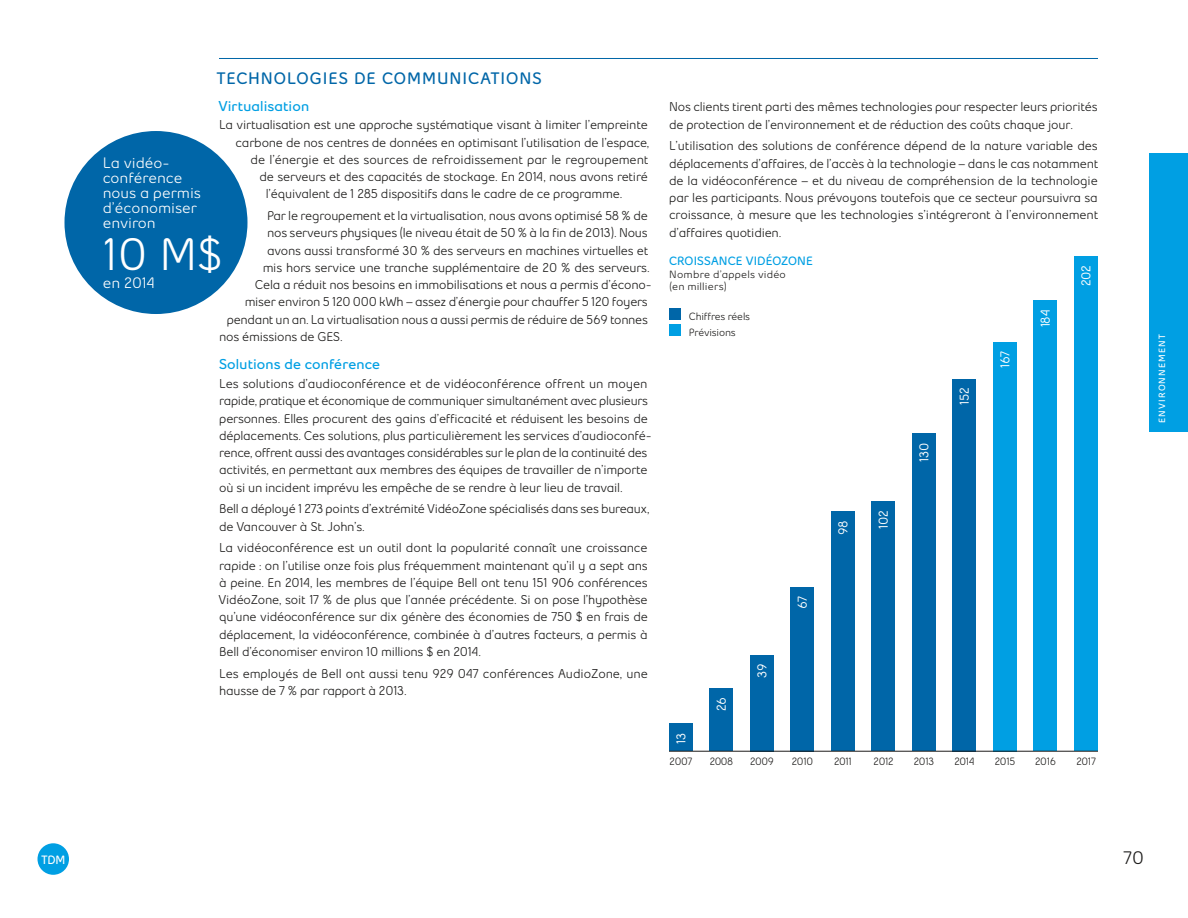
<style>
.page{position:relative;width:1188px;height:918px;background:#fff}
.page>*{position:absolute;margin:0;border:0;box-sizing:border-box;transform-origin:0 0}
.t1{font:600 45px "Bell Slim";color:#fff}
.t2{font:600 18px "Bell Slim";color:#1c1b1a}
.H3_-_rule_above{font:800 16.5px "Bell Slim";letter-spacing:.055em;color:#0066a8}
.t3{font:600 15px/15px "Bell Slim";color:#fff}
.H4{font:800 14.25px "Bell Slim";letter-spacing:.01em;color:#009fe3}
.TX{font:600 12.75px/17.2px "Bell Slim";letter-spacing:-.015em;color:#1c1b1a}
.TX-2{font:600 12.75px/17.2px "Bell Slim";letter-spacing:-.015em;color:#1c1b1a;scale:.96 1}
.t4{font:700 12.75px "Bell Slim";letter-spacing:-.015em;color:#fff}
.t5{font:800 12px "Bell Slim";letter-spacing:.01em;color:#009fe3}
.t6{font:800 12px "Bell Slim";color:#fff}
.t7{font:600 10.5px/16.5px "Bell Slim";letter-spacing:-.015em;color:#1c1b1a}
.t8{font:600 10.5px/12px "Bell Slim";letter-spacing:.02em;color:#1c1b1a}
.t9{font:600 10.5px "Bell Slim";letter-spacing:-.015em;color:#1c1b1a;scale:.96 1}
.t10{font:800 9px "Bell Slim";color:#fff}
</style>
<div class="page">
<div style="left:1149px;top:153px;width:39px;height:279px;background:#009fe3"></div>
<div style="left:64px;top:131px;width:184px;height:183px;background:#0066a8;border-radius:50%"></div>
<hr style="left:219px;top:58px;width:879px;height:1px;background:#0066a8">
<img style="left:669px;top:300px;width:405px;height:451px">
<div style="left:669px;top:724px;width:24px;height:27px;background:#0066a8"></div>
<div style="left:710px;top:688px;width:24px;height:63px;background:#0066a8"></div>
<div style="left:750px;top:655px;width:24px;height:96px;background:#0066a8"></div>
<div style="left:790px;top:587px;width:24px;height:164px;background:#0066a8"></div>
<div style="left:831px;top:512px;width:24px;height:239px;background:#0066a8"></div>
<div style="left:872px;top:502px;width:24px;height:249px;background:#0066a8"></div>
<div style="left:912px;top:434px;width:24px;height:317px;background:#0066a8"></div>
<div style="left:952px;top:379px;width:24px;height:372px;background:#0066a8"></div>
<div style="left:993px;top:342px;width:24px;height:409px;background:#009fe3"></div>
<div style="left:1034px;top:300px;width:24px;height:451px;background:#009fe3"></div>
<div style="left:1074px;top:256px;width:24px;height:495px;background:#009fe3"></div>
<div style="left:669px;top:308px;width:12px;height:12px;background:#0066a8"></div>
<div style="left:669px;top:324px;width:12px;height:12px;background:#009fe3"></div>
<hr style="left:669px;top:751px;width:429px;height:1px;background:#1c1b1a">
<div style="left:38px;top:843px;width:31px;height:32px;background:#009fe3;border-radius:50%"></div>
<p class="H3_-_rule_above" style="left:217px;top:68px;width:326px">TECH NOLOGIES DE COMMUNICATIONS</p>
<p class="H4" style="left:218px;top:97px;width:92px">Virtualisation</p>
<p class="TX" style="left:219px;top:116px;width:430px">La virtualisation est une approche systématique visant à limiter l’empreinte</p>
<p class="TX" style="left:236px;top:134px;width:415px">carbone de nos centres de données en optimisant l’utilisation de l’espace,</p>
<p class="TX" style="left:251px;top:151px;width:399px">de l’énergie et des sources de refroidissement par le regroupement</p>
<p class="TX" style="left:260px;top:168px;width:390px">de serveurs et des capacités de stockage. En 2014, nous avons retiré</p>
<p class="TX" style="left:266px;top:185px;width:358px">l’équivalent de 1 285 dispositifs dans le cadre de ce programme.</p>
<p class="TX" style="left:267px;top:207px;width:382px">Par le regroupement et la virtualisation, nous avons optimisé 58 % de</p>
<p class="TX" style="left:267px;top:224px;width:382px">nos serveurs physiques (le niveau était de 50 % à la fin de 2013). Nous</p>
<p class="TX" style="left:267px;top:242px;width:383px">avons aussi transformé 30 % des serveurs en machines virtuelles et</p>
<p class="TX" style="left:263px;top:259px;width:388px">mis hors service une tranche supplémentaire de 20 % des serveurs.</p>
<p class="TX" style="left:255px;top:276px;width:398px">Cela a réduit nos besoins en immobilisations et nous a permis d’écono-</p>
<p class="TX" style="left:245px;top:293px;width:405px">miser environ 5 120 000 kWh – assez d’énergie pour chauffer 5 120 foyers</p>
<p class="TX-2" style="left:227px;top:311px;width:440px">pendant un an. La virtualisation nous a aussi permis de réduire de 569 tonnes</p>
<p class="TX" style="left:219px;top:328px;width:125px">nos émissions de GES.</p>
<p class="H4" style="left:219px;top:355px;width:162px">Solutions de conférence</p>
<p class="TX" style="left:219px;top:375px;width:434px">Les solutions d’audioconférence et de vidéoconférence offrent un moyen rapide, pratique et économique de communiquer simultanément avec plusieurs personnes. Elles procurent des gains d’efficacité et réduisent les besoins de déplacements. Ces solutions, plus particulièrement les services d’audioconfé&shy;rence, offrent aussi des avantages considérables sur le plan de la continuité des activités, en permettant aux membres des équipes de travailler de n’importe où si un incident imprévu les empêche de se rendre à leur lieu de travail.</p>
<p class="TX-2" style="left:219px;top:500px;width:450px">Bell a déployé 1 273 points d’extrémité VidéoZone spécialisés dans ses bureaux, de Vancouver à St. John’s.</p>
<p class="TX" style="left:219px;top:539px;width:431px;text-align:justify">La vidéoconférence est un outil dont la popularité connaît une croissance rapide : on l’utilise onze fois plus fréquemment maintenant qu’il y a sept ans à peine. En 2014, les membres de l’équipe Bell ont tenu 151 906 conférences VidéoZone, soit 17 % de plus que l’année précédente. Si on pose l’hypothèse qu’une vidéoconférence sur dix génère des économies de 750 $ en frais de déplacement, la vidéoconférence, combinée à d’autres facteurs, a permis à Bell d’économiser environ 10 millions $ en 2014.</p>
<p class="TX" style="left:219px;top:665px;width:430px">Les employés de Bell ont aussi tenu 929 047 conférences AudioZone, une hausse de 7 % par rapport à 2013.</p>
<p class="t3" style="left:103px;top:155px;width:100px">La vidéo&shy;conférence nous a permis d’économiser environ</p>
<h1 class="t1" style="left:103px;top:227px;width:122px">10 M$</h1>
<p class="t3" style="left:103px;top:275px;width:54px">en 2014</p>
<p class="TX" style="left:669px;top:98px;width:430px">Nos clients tirent parti des mêmes technologies pour respecter leurs priorités de protection de l’environnement et de réduction des coûts chaque jour.</p>
<p class="TX" style="left:669px;top:137px;width:431px;text-align:justify">L’utilisation des solutions de conférence dépend de la nature variable des déplacements d’affaires, de l’accès à la technologie – dans le cas notamment de la vidéoconférence – et du niveau de compréhension de la technologie par les participants. Nous prévoyons toutefois que ce secteur poursuivra sa croissance, à mesure que les technologies s’intégreront à l’environnement d’affaires quotidien.</p>
<p class="t5" style="left:669px;top:253px;width:145px">CROISSANCE VIDÉOZONE</p>
<p class="t8" style="left:669px;top:269px;width:118px">Nombre d’appels vidéo (en milliers)</p>
<p class="t7" style="left:689px;top:308px;width:63px">Chiffres réels<br>Prévisions</p>
<p class="t4" style="left:673px;top:744px;width:13px;rotate:-90deg">13</p>
<p class="t4" style="left:714px;top:711px;width:16px;rotate:-90deg">26</p>
<p class="t4" style="left:754px;top:678px;width:16px;rotate:-90deg">39</p>
<p class="t4" style="left:795px;top:609px;width:15px;rotate:-90deg">67</p>
<p class="t4" style="left:835px;top:535px;width:16px;rotate:-90deg">98</p>
<p class="t4" style="left:876px;top:529px;width:20px;rotate:-90deg">102</p>
<p class="t4" style="left:916px;top:462px;width:21px;rotate:-90deg">130</p>
<p class="t4" style="left:957px;top:405px;width:19px;rotate:-90deg">152</p>
<p class="t4" style="left:997px;top:368px;width:19px;rotate:-90deg">167</p>
<p class="t4" style="left:1038px;top:327px;width:20px;rotate:-90deg">184</p>
<p class="t4" style="left:1078px;top:286px;width:23px;rotate:-90deg">202</p>
<p class="t7" style="left:670px;top:753px;width:24px">2007</p>
<p class="t9" style="left:710px;top:755px;width:26px">2008</p>
<p class="t9" style="left:750px;top:755px;width:26px">2009</p>
<p class="t7" style="left:792px;top:753px;width:23px">2010</p>
<p class="t7" style="left:834px;top:753px;width:20px">2011</p>
<p class="t7" style="left:874px;top:753px;width:22px">2012</p>
<p class="t7" style="left:914px;top:753px;width:22px">2013</p>
<p class="t7" style="left:954px;top:753px;width:22px">2014</p>
<p class="t7" style="left:995px;top:753px;width:22px">2015</p>
<p class="t7" style="left:1035px;top:753px;width:22px">2016</p>
<p class="t7" style="left:1076px;top:753px;width:21px">2017</p>
<p class="t10" style="left:1156px;top:423px;width:89px;rotate:-90deg">Environnement</p>
<p class="t6" style="left:41px;top:852px;width:26px">TDM</p>
<h2 class="t2" style="left:1123px;top:847px;width:22px">70</h2>
</div>
